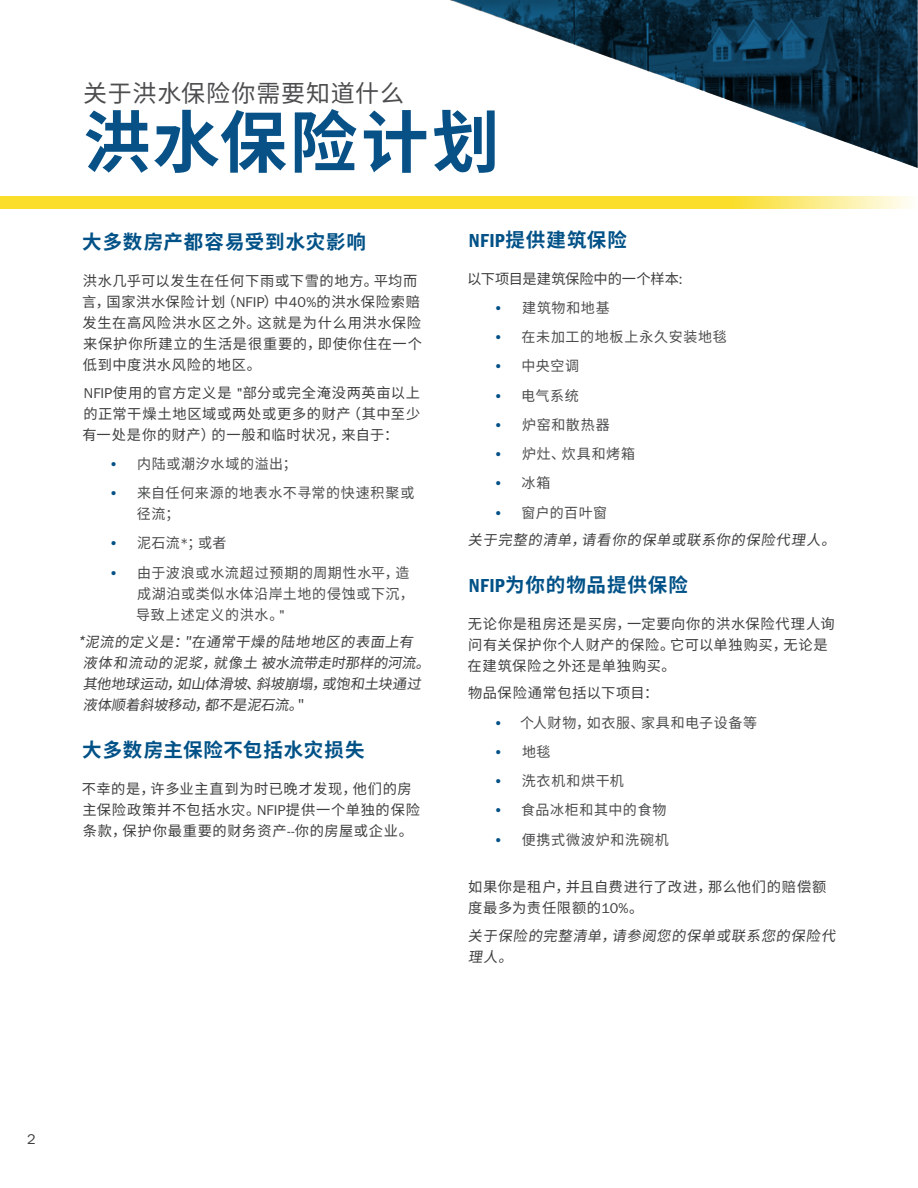
<style>
.page{position:relative;width:918px;height:1188px;background:#fff}
.page>*{position:absolute;margin:0;border:0;box-sizing:border-box;transform-origin:0 0}
.Title_Subheading{font:700 67.5px "Source Han Sans SC";letter-spacing:.045em;color:#075187}
.Title_Subheading-2{font:24px "Source Han Sans SC";letter-spacing:.035em;color:#4d4d4f}
.Subhead{font:700 19.5px "Source Han Sans SC";letter-spacing:.05em;color:#005187}
.Body_Text{font:14.25px/21px "Source Han Sans SC";letter-spacing:.05em;color:#3e3e3f}
.t1{font:14.25px/21px "Source Han Sans SC";letter-spacing:.05em;color:#4b4c4d}
.Body_Text_Last{font:14.25px/21px "Source Han Sans SC";color:#3e3e3f}
.Paragraph_Style_1{font:14.25px/21px "Source Han Sans SC";color:#3e3e3f}
.Body_Text-2{font:14.25px "Source Han Sans SC";color:#3e3e3f}
.t2{font:14.25px "ITC Franklin Gothic Std";color:#3e3e3f}
.s1{font-family:"ITC Franklin Gothic Std"}
.s2{font-family:"ITC Franklin Gothic Std";font-weight:600;color:#005187}
.s3{font-family:"ITC Franklin Gothic Std Dm Cd";font-weight:400}
</style>
<div class="page">
<svg style="left:0;top:196px;width:911px;height:13px;background:#fae13d"></svg>
<svg style="left:450px;top:0;width:468px;height:168px"></svg>
<h2 class="Title_Subheading-2" style="left:83px;top:79px;width:322px">关于洪水保险你需要知道什么</h2>
<h2 class="Title_Subheading" style="left:83px;top:104px;width:418px">洪水保险计划</h2>
<h3 class="Subhead" style="left:82px;top:231px;width:285px">大多数房产都容易受到水灾影响</h3>
<p class="Body_Text" style="left:82px;top:270px;width:341px">洪水几乎可以发生在任何下雨或下雪的地方。平均而言，国家洪水保险计划（<span class="s1">NFIP</span>）中<span class="s1">40%</span>的洪水保险索赔发生在高风险洪水区之外。这就是为什么用洪水保险来保护你所建立的生活是很重要的，即使你住在一个低到中度洪水风险的地区。</p>
<p class="Body_Text" style="left:82px;top:382px;width:340px;text-align:justify"><span class="s1">NFIP</span>使用的官方定义是 <span class="s1">"</span>部分或完全淹没两英亩以上的正常干燥土地区域或两处或更多的财产（其中至少有一处是你的财产）的一般和临时状况，来自于：</p>
<p class="t1" style="left:109px;top:453px;width:189px"><span class="s2">•</span> 内陆或潮汐水域的溢出；</p>
<p class="t1" style="left:137px;top:483px;width:279px;text-indent:-28px"><span class="s2">•</span> 来自任何来源的地表水不寻常的快速积聚或径流；</p>
<p class="t1" style="left:109px;top:533px;width:119px"><span class="s2">•</span> 泥石流<span class="s1">*</span>；或者</p>
<p class="t1" style="left:136px;top:562px;width:279px;text-indent:-27px"><span class="s2">•</span> 由于波浪或水流超过预期的周期性水平，造成湖泊或类似水体沿岸土地的侵蚀或下沉，导致上述定义的洪水。<span class="s1">"</span></p>
<p class="Body_Text_Last" style="left:83px;top:632px;width:354px;text-indent:-5px">*泥流的定义是："在通常干燥的陆地地区的表面上有液体和流动的泥浆，就像土 被水流带走时那样的河流。其他地球运动，如山体滑坡、斜坡崩塌，或饱和土块通过液体顺着斜坡移动，都不是泥石流。"</p>
<h3 class="Subhead" style="left:82px;top:739px;width:284px">大多数房主保险不包括水灾损失</h3>
<p class="Body_Text" style="left:82px;top:778px;width:340px">不幸的是，许多业主直到为时已晚才发现，他们的房主保险政策并不包括水灾。<span class="s1">NFIP</span>提供一个单独的保险条款，保护你最重要的财务资产<span class="s1">--</span>你的房屋或企业。</p>
<h3 class="Subhead" style="left:469px;top:229px;width:160px"><span class="s3">NFIP</span>提供建筑保险</h3>
<p class="Body_Text-2" style="left:467px;top:270px;width:217px">以下项目是建筑保险中的一个样本<span class="s1">:</span></p>
<p class="t1" style="left:494px;top:298px;width:117px"><span class="s2">•</span> 建筑物和地基</p>
<p class="t1" style="left:494px;top:327px;width:234px"><span class="s2">•</span> 在未加工的地板上永久安装地毯</p>
<p class="t1" style="left:494px;top:356px;width:87px"><span class="s2">•</span> 中央空调</p>
<p class="t1" style="left:494px;top:385px;width:86px"><span class="s2">•</span> 电气系统</p>
<p class="t1" style="left:494px;top:415px;width:117px"><span class="s2">•</span> 炉窑和散热器</p>
<p class="t1" style="left:494px;top:444px;width:142px"><span class="s2">•</span> 炉灶、炊具和烤箱</p>
<p class="t1" style="left:494px;top:473px;width:58px"><span class="s2">•</span> 冰箱</p>
<p class="t1" style="left:494px;top:502px;width:115px"><span class="s2">•</span> 窗户的百叶窗</p>
<p class="Paragraph_Style_1" style="left:468px;top:530px;width:375px">关于完整的清单，请看你的保单或联系你的保险代理人。</p>
<h3 class="Subhead" style="left:469px;top:574px;width:221px"><span class="s3">NFIP</span>为你的物品提供保险</h3>
<p class="Body_Text" style="left:467px;top:613px;width:369px">无论你是租房还是买房，一定要向你的洪水保险代理人询问有关保护你个人财产的保险。它可以单独购买，无论是在建筑保险之外还是单独购买。</p>
<p class="Body_Text" style="left:468px;top:683px;width:192px">物品保险通常包括以下项目：</p>
<p class="t1" style="left:494px;top:712px;width:265px"><span class="s2">•</span> 个人财物，如衣服、家具和电子设备等</p>
<p class="t1" style="left:494px;top:741px;width:58px"><span class="s2">•</span> 地毯</p>
<p class="t1" style="left:494px;top:771px;width:131px"><span class="s2">•</span> 洗衣机和烘干机</p>
<p class="t1" style="left:494px;top:800px;width:174px"><span class="s2">•</span> 食品冰柜和其中的食物</p>
<p class="t1" style="left:494px;top:829px;width:176px"><span class="s2">•</span> 便携式微波炉和洗碗机</p>
<p class="Body_Text" style="left:468px;top:876px;width:360px">如果你是租户，并且自费进行了改进，那么他们的赔偿额度最多为责任限额的<span class="s1">10%</span>。</p>
<p class="Paragraph_Style_1" style="left:468px;top:925px;width:375px">关于保险的完整清单，请参阅您的保单或联系您的保险代理人。</p>
<p class="t2" style="left:27px;top:1131px;width:10px">2</p>
</div>
